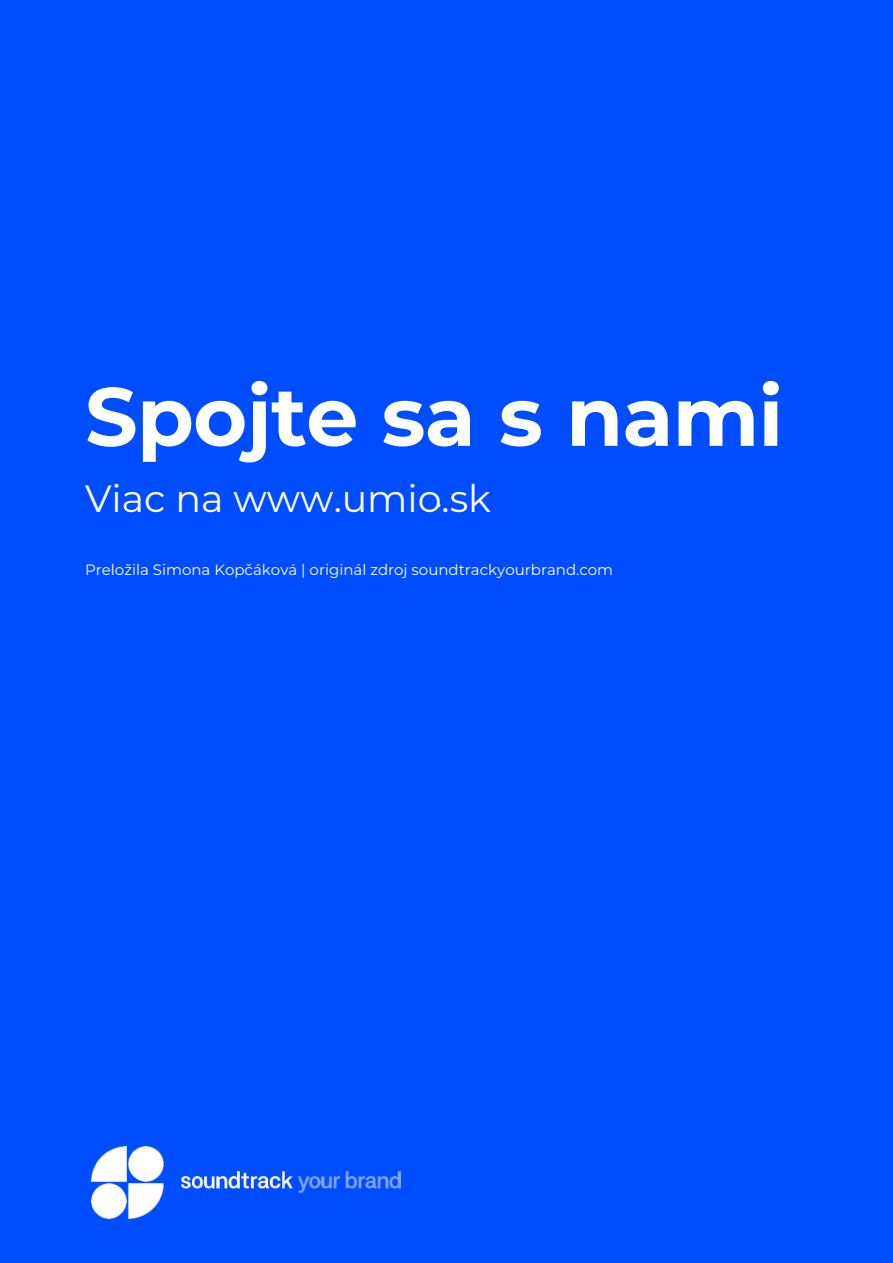
<style>
.page{position:relative;width:893px;height:1263px;background:#004dff}
.page>*{position:absolute;margin:0;border:0;box-sizing:border-box;transform-origin:0 0}
.t1{font:700 82.5px "Montserrat";letter-spacing:-.01em;color:#fff}
.t2{font:37.95px "Montserrat";color:#fff}
.t3{font:italic 27px "Montserrat";color:#fff}
.t4{font:15px "Montserrat";color:#fff}
</style>
<div class="page">
<img style="left:92px;top:1146px;width:308px;height:73px">
<h1 class="t1" style="left:85px;top:366px;width:700px">Spojte sa s nami</h1>
<h2 class="t2" style="left:85px;top:475px;width:407px">Viac na www.umio.sk</h2>
<h3 class="t3" style="left:436px;top:481px;width:16px">.</h3>
<p class="t4" style="left:85px;top:561px;width:530px">Preložila Simona Kopčáková | originál zdroj soundtrackyourbrand.com</p>
</div>
